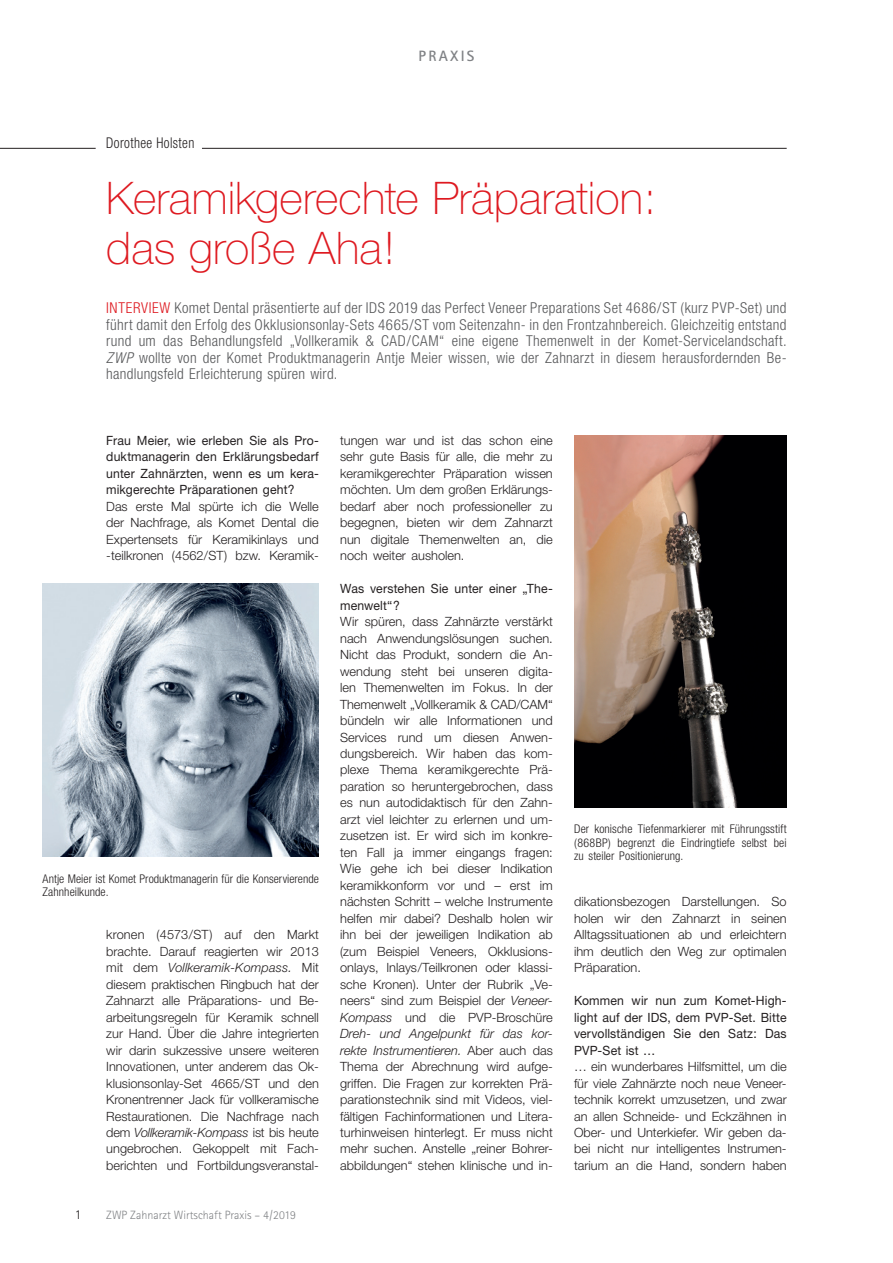
<style>
.page{position:relative;width:893px;height:1263px;background:#fff}
.page>*{position:absolute;margin:0;border:0;box-sizing:border-box;transform-origin:0 0}
.Headline{font:100 45px/49.5px "Helvetica Neue";color:#de1920}
.Teaser{font:300 condensed 15px/16.5px "Helvetica Neue";letter-spacing:.02em;color:#57585a;text-align:justify}
.t1{font:700 15px "Rotis Sans Serif";letter-spacing:.15em;color:#808285}
.Author{font:300 condensed 14.85px "Helvetica Neue";letter-spacing:.03em;color:#231f20;scale:.91 1}
.t2{font:300 13.5px "Rotis Sans Serif";color:#231f20}
.Content{font:300 12.75px/16.5px "Helvetica Neue";color:#231f20;text-align:justify}
.Question{font:12.75px/16.5px "Helvetica Neue";letter-spacing:.01em;color:#231f20;text-align:justify;scale:.96 1}
.t3{font:300 condensed 12px/13.5px "Helvetica Neue";letter-spacing:.005em;color:#231f20}
.t4{font:300 12px "Rotis Sans Serif";color:#808285}
.s1{color:#de1920}
.s2{font-style:italic}
</style>
<div class="page">
<hr style="left:202px;top:148px;width:585px;height:1px;background:#231f20">
<hr style="left:0;top:148px;width:96px;height:1px;background:#231f20">
<img style="left:42px;top:584px;width:277px;height:273px">
<img style="left:574px;top:435px;width:213px;height:372px">
<p class="Author" style="left:106px;top:135px;width:98px">Dorothee Holsten</p>
<p class="t1" style="left:419px;top:47px;width:57px">PRAXIS</p>
<p class="Headline" style="left:106px;top:173px;width:551px">Keramikgerechte Präparation: das große Aha!</p>
<p class="Teaser" style="left:106px;top:299px;width:682px"><span class="s1">INTERVIEW</span> Komet Dental präsentierte auf der IDS 2019 das Perfect Veneer Preparations Set 4686/ST (kurz PVP-Set) und führt damit den Erfolg des Okklusionsonlay-Sets 4665/ST vom Seitenzahn- in den Frontzahnbereich. Gleichzeitig entstand rund um das Behandlungsfeld „Vollkeramik &amp; CAD/CAM“ eine eigene Themenwelt in der Komet-Servicelandschaft.<br><span class="s2">ZWP</span> wollte von der Komet Produktmanagerin Antje Meier wissen, wie der Zahnarzt in diesem herausfordernden Be&shy;handlungsfeld Erleichterung spüren wird.</p>
<p class="Question" style="left:106px;top:432px;width:223px">Frau Meier, wie erleben Sie als Pro&shy;duktmanagerin den Erklärungsbedarf unter Zahnärzten, wenn es um kera&shy;mikgerechte Präparationen geht?</p>
<p class="Content" style="left:106px;top:498px;width:214px">Das erste Mal spürte ich die Welle der Nachfrage, als Komet Dental die Expertensets für Keramikinlays und -teilkronen (4562/ST) bzw. Keramik-</p>
<p class="t3" style="left:42px;top:872px;width:278px">Antje Meier ist Komet Produktmanagerin für die Konservierende<br>Zahnheilkunde.</p>
<p class="Content" style="left:106px;top:926px;width:214px;text-align:left">kronen (4573/ST) auf den Markt brachte. Darauf reagierten wir 2013 mit dem <span class="s2">Vollkeramik-Kompass.</span> Mit diesem praktischen Ringbuch hat der Zahnarzt alle Präparations- und Be&shy;arbeitungsregeln für Keramik schnell zur Hand. Über die Jahre integrierten wir darin sukzessive unsere weiteren Innovationen, unter anderem das Ok&shy;klusionsonlay-Set 4665/ST und den Kronentrenner Jack für vollkeramische Restaurationen. Die Nachfrage nach dem <span class="s2">Vollkeramik-Kompass</span> ist bis heute ungebrochen. Gekoppelt mit Fach&shy;berichten und Fortbildungsveranstal-</p>
<p class="t2" style="left:75px;top:1207px;width:8px">1</p>
<p class="t4" style="left:106px;top:1208px;width:191px">ZWP Zahnarzt Wirtschaft Praxis – 4/2019</p>
<p class="Content" style="left:340px;top:432px;width:214px">tungen war und ist das schon eine sehr gute Basis für alle, die mehr zu keramikgerechter Präparation wissen möchten. Um dem großen Erklärungs&shy;bedarf aber noch professioneller zu begegnen, bieten wir dem Zahnarzt nun digitale Themenwelten an, die noch weiter ausholen.</p>
<p class="Question" style="left:340px;top:580px;width:223px">Was verstehen Sie unter einer „The&shy;menwelt“?</p>
<p class="Content" style="left:340px;top:613px;width:214px;text-align:left">Wir spüren, dass Zahnärzte verstärkt nach Anwendungslösungen suchen.<br>Nicht das Produkt, sondern die An&shy;wendung steht bei unseren digita&shy;len Themenwelten im Fokus. In der Themenwelt „Vollkeramik &amp; CAD/CAM“ bündeln wir alle Informationen und Services rund um diesen Anwen&shy;dungsbereich. Wir haben das kom&shy;plexe Thema keramikgerechte Prä&shy;paration so heruntergebrochen, dass es nun autodidaktisch für den Zahn&shy;arzt viel leichter zu erlernen und um&shy;zusetzen ist. Er wird sich im konkre&shy;ten Fall ja immer eingangs fragen:<br>Wie gehe ich bei dieser Indikation keramikkonform vor und – erst im nächsten Schritt – welche Instrumente helfen mir dabei? Deshalb holen wir ihn bei der jeweiligen Indikation ab (zum Beispiel Veneers, Okklusions&shy;onlays, Inlays/Teilkronen oder klassi&shy;sche Kronen). Unter der Rubrik „Ve&shy;neers“ sind zum Beispiel der <span class="s2">Veneer-Kompass</span> und die PVP-Broschüre <span class="s2">Dreh- und Angelpunkt für das kor&shy;rekte Instrumentieren.</span> Aber auch das Thema der Abrechnung wird aufge&shy;griffen. Die Fragen zur korrekten Prä&shy;parationstechnik sind mit Videos, viel&shy;fältigen Fachinformationen und Litera&shy;turhinweisen hinterlegt. Er muss nicht mehr suchen. Anstelle „reiner Bohrer&shy;abbildungen“ stehen klinische und in-</p>
<p class="t3" style="left:574px;top:822px;width:214px;text-align:justify">Der konische Tiefenmarkierer mit Führungsstift (868BP) begrenzt die Eindringtiefe selbst bei zu steiler Positionierung.</p>
<p class="Content" style="left:574px;top:893px;width:214px">dikationsbezogen Darstellungen. So holen wir den Zahnarzt in seinen Alltagssituationen ab und erleichtern ihm deutlich den Weg zur optimalen Präparation.</p>
<p class="Question" style="left:574px;top:992px;width:223px">Kommen wir nun zum Komet-High&shy;light auf der IDS, dem PVP-Set. Bitte vervollständigen Sie den Satz: Das PVP-Set ist …</p>
<p class="Content" style="left:574px;top:1058px;width:214px">… ein wunderbares Hilfsmittel, um die für viele Zahnärzte noch neue Veneer&shy;technik korrekt umzusetzen, und zwar an allen Schneide- und Eckzähnen in Ober- und Unterkiefer. Wir geben da&shy;bei nicht nur intelligentes Instrumen&shy;tarium an die Hand, sondern haben</p>
</div>
